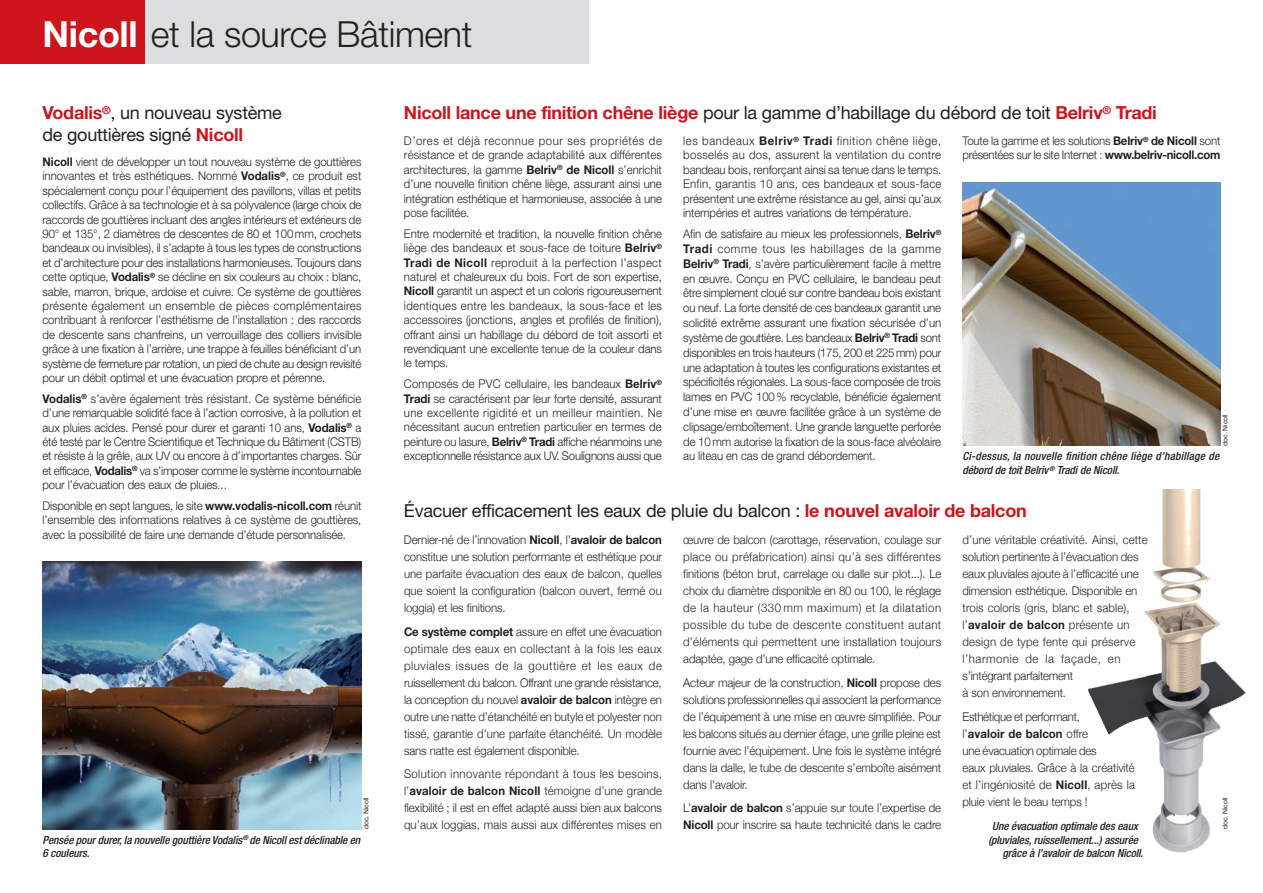
<style>
.page{position:relative;width:1263px;height:893px;background:#fff}
.page>*{position:absolute;margin:0;border:0;box-sizing:border-box;transform-origin:0 0}
.t1{font:300 36px "Helvetica Neue";letter-spacing:-.01em;color:#231f20}
.t2{font:18px/21.6px "Helvetica Neue";letter-spacing:-.015em;color:#231f20}
.t3{font:700 18px "Helvetica Neue";letter-spacing:-.015em;color:#cd151d}
.t4{font:300 12px/14.4px "Helvetica Neue";letter-spacing:-.01em;color:#231f20;text-align:justify;scale:.95 1}
.t5{font:italic 500 condensed 11.25px/13.5px "Helvetica Neue";letter-spacing:-.005em;color:#231f20}
.t6{font:italic 500 condensed 11.25px/13.5px "Helvetica Neue";letter-spacing:.015em;color:#231f20}
.t7{font:6.75px "Helvetica Neue";letter-spacing:-.005em;color:#231f20}
.s1{font-weight:700;color:#fff}
.s2{font-weight:700;color:#cd151d}
.s3{font-weight:700}
.s4{font-weight:400;color:#231f20}
</style>
<div class="page">
<img style="left:1092px;top:489px;width:129px;height:199px">
<img style="left:43px;top:561px;width:318px;height:268px">
<div style="left:0;top:0;width:589px;height:64px;background:#dcdddf"></div>
<div style="left:0;top:0;width:145px;height:64px;background:#cd151d"></div>
<img style="left:962px;top:183px;width:258px;height:263px">
<h1 class="t1" style="left:43px;top:21px;width:431px"><span class="s1">Nicoll</span> et la source Bâtiment</h1>
<h2 class="t2" style="left:43px;top:104px;width:241px"><span class="s2">Vodalis</span><sup>®</sup>, un nouveau système de gouttières signé <span class="s2">Nicoll</span></h2>
<p class="t4" style="left:43px;top:156px;width:337px"><span class="s3">Nicoll</span> vient de développer un tout nouveau système de gouttières innovantes et très esthétiques. Nommé <span class="s3">Vodalis</span><sup>®</sup>, ce produit est spécialement conçu pour l’équipement des pavillons, villas et petits collectifs. Grâce à sa technologie et à sa polyvalence (large choix de raccords de gouttières incluant des angles intérieurs et extérieurs de 90° et 135°, 2 diamètres de descentes de 80 et 100 mm, crochets bandeaux ou invisibles), il s’adapte à tous les types de constructions et d’architecture pour des installations harmonieuses. Toujours dans cette optique, <span class="s3">Vodalis</span><sup>®</sup> se décline en six couleurs au choix : blanc, sable, marron, brique, ardoise et cuivre. Ce système de gouttières présente également un ensemble de pièces complémentaires contribuant à renforcer l’esthétisme de l’installation : des raccords de descente sans chanfreins, un verrouillage des colliers invisible grâce à une fixation à l’arrière, une trappe à feuilles bénéficiant d’un système de fermeture par rotation, un pied de chute au design revisité pour un débit optimal et une évacuation propre et pérenne.</p>
<p class="t4" style="left:43px;top:392px;width:337px"><span class="s3">Vodalis</span><sup>®</sup> s’avère également très résistant. Ce système bénéficie d’une remarquable solidité face à l’action corrosive, à la pollution et aux pluies acides. Pensé pour durer et garanti 10 ans, <span class="s3">Vodalis</span><sup>®</sup> a été testé par le Centre Scientifique et Technique du Bâtiment (CSTB) et résiste à la grêle, aux UV ou encore à d’importantes charges. Sûr et efficace, <span class="s3">Vodalis</span><sup>®</sup> va s’imposer comme le système incontournable pour l’évacuation des eaux de pluies...</p>
<p class="t4" style="left:43px;top:499px;width:337px">Disponible en sept langues, le site <span class="s3">www.vodalis-nicoll.com</span> réunit l’ensemble des informations relatives à ce système de gouttières, avec la possibilité de faire une demande d’étude personnalisée.</p>
<p class="t7" style="left:364px;top:829px;width:33px;rotate:-90deg">doc. Nicoll</p>
<p class="t5" style="left:43px;top:834px;width:319px">Pensée pour durer, la nouvelle gouttière Vodalis<sup>®</sup> de Nicoll est déclinable en<br>6 couleurs.</p>
<h2 class="t3" style="left:404px;top:106px;width:754px">Nicoll lance une finition chêne liège <span class="s4">pour la gamme d’habillage du débord de toit</span> Belriv<sup>®</sup> Tradi</h2>
<p class="t4" style="left:404px;top:135px;width:273px">D’ores et déjà reconnue pour ses propriétés de résistance et de grande adaptabilité aux différentes architectures, la gamme <span class="s3">Belriv</span><sup>®</sup> <span class="s3">de Nicoll</span> s’enrichit d’une nouvelle finition chêne liège, assurant ainsi une intégration esthétique et harmonieuse, associée à une pose facilitée.</p>
<p class="t4" style="left:404px;top:227px;width:273px">Entre modernité et tradition, la nouvelle finition chêne liège des bandeaux et sous-face de toiture <span class="s3">Belriv</span><sup>® </sup><span class="s3">Tradi de Nicoll</span> reproduit à la perfection l’aspect naturel et chaleureux du bois. Fort de son expertise, <span class="s3">Nicoll</span> garantit un aspect et un coloris rigoureusement identiques entre les bandeaux, la sous-face et les accessoires (jonctions, angles et profilés de finition), offrant ainsi un habillage du débord de toit assorti et revendiquant une excellente tenue de la couleur dans le temps.</p>
<p class="t4" style="left:404px;top:378px;width:273px">Composés de PVC cellulaire, les bandeaux <span class="s3">Belriv</span><sup>® </sup><span class="s3">Tradi</span> se caractérisent par leur forte densité, assurant une excellente rigidité et un meilleur maintien. Ne nécessitant aucun entretien particulier en termes de peinture ou lasure, <span class="s3">Belriv</span><sup>®</sup> <span class="s3">Tradi</span> affiche néanmoins une exceptionnelle résistance aux UV. Soulignons aussi que</p>
<p class="t4" style="left:683px;top:135px;width:273px">les bandeaux <span class="s3">Belriv</span><sup>®</sup> <span class="s3">Tradi</span> finition chêne liège, bosselés au dos, assurent la ventilation du contre bandeau bois, renforçant ainsi sa tenue dans le temps.<br>Enfin, garantis 10 ans, ces bandeaux et sous-face présentent une extrême résistance au gel, ainsi qu’aux intempéries et autres variations de température.</p>
<p class="t4" style="left:683px;top:228px;width:273px;line-height:14.9px">Afin de satisfaire au mieux les professionnels, <span class="s3">Belriv</span><sup>® </sup><span class="s3">Tradi</span> comme tous les habillages de la gamme <span class="s3">Belriv</span><sup>®</sup> <span class="s3">Tradi</span>, s’avère particulièrement facile à mettre en œuvre. Conçu en PVC cellulaire, le bandeau peut être simplement cloué sur contre bandeau bois existant ou neuf. La forte densité de ces bandeaux garantit une solidité extrême assurant une fixation sécurisée d’un système de gouttière. Les bandeaux <span class="s3">Belriv</span><sup>®</sup> <span class="s3">Tradi</span> sont disponibles en trois hauteurs (175, 200 et 225mm) pour une adaptation à toutes les configurations existantes et spécificités régionales. La sous-face composée de trois lames en PVC 100 % recyclable, bénéficie également d’une mise en œuvre facilitée grâce à un système de clipsage/emboîtement. Une grande languette perforée de 10 mm autorise la fixation de la sous-face alvéolaire au liteau en cas de grand débordement.</p>
<p class="t4" style="left:962px;top:135px;width:273px">Toute la gamme et les solutions <span class="s3">Belriv</span><sup>®</sup> <span class="s3">de Nicoll</span> sont présentées sur le site Internet : <span class="s3">www.belriv-nicoll.com</span></p>
<p class="t7" style="left:1222px;top:446px;width:33px;rotate:-90deg">doc. Nicoll</p>
<p class="t6" style="left:962px;top:450px;width:258px">Ci-dessus, la nouvelle finition chêne liège d’habillage de débord de toit Belriv<sup>®</sup> Tradi de Nicoll.</p>
<h2 class="t2" style="left:404px;top:501px;width:624px">Évacuer efficacement les eaux de pluie du balcon : <span class="s2">le nouvel avaloir de balcon</span></h2>
<p class="t4" style="left:404px;top:531px;width:273px;line-height:17px">Dernier-né de l’innovation <span class="s3">Nicoll</span>, l’<span class="s3">avaloir de balcon </span>constitue une solution performante et esthétique pour une parfaite évacuation des eaux de balcon, quelles que soient la configuration (balcon ouvert, fermé ou loggia) et les finitions.</p>
<p class="t4" style="left:404px;top:623px;width:273px;line-height:17px"><span class="s3">Ce système complet</span> assure en effet une évacuation optimale des eaux en collectant à la fois les eaux pluviales issues de la gouttière et les eaux de ruissellement du balcon. Offrant une grande résistance, la conception du nouvel <span class="s3">avaloir de balcon</span> intègre en outre une natte d’étanchéité en butyle et polyester non tissé, garantie d’une parfaite étanchéité. Un modèle sans natte est également disponible.</p>
<p class="t4" style="left:404px;top:765px;width:273px;line-height:17px">Solution innovante répondant à tous les besoins, l’<span class="s3">avaloir de balcon Nicoll</span> témoigne d’une grande flexibilité ; il est en effet adapté aussi bien aux balcons qu’aux loggias, mais aussi aux différentes mises en</p>
<p class="t4" style="left:683px;top:531px;width:273px;line-height:17px">œuvre de balcon (carottage, réservation, coulage sur place ou préfabrication) ainsi qu’à ses différentes finitions (béton brut, carrelage ou dalle sur plot...). Le choix du diamètre disponible en 80 ou 100, le réglage de la hauteur (330 mm maximum) et la dilatation possible du tube de descente constituent autant d’éléments qui permettent une installation toujours adaptée, gage d’une efficacité optimale.</p>
<p class="t4" style="left:683px;top:674px;width:273px;line-height:17px">Acteur majeur de la construction, <span class="s3">Nicoll</span> propose des solutions professionnelles qui associent la performance de l’équipement à une mise en œuvre simplifiée. Pour les balcons situés au dernier étage, une grille pleine est fournie avec l’équipement. Une fois le système intégré dans la dalle, le tube de descente s’emboîte aisément dans l’avaloir.</p>
<p class="t4" style="left:683px;top:799px;width:273px;line-height:17px">L’<span class="s3">avaloir de balcon</span> s’appuie sur toute l’expertise de<br><span class="s3">Nicoll</span> pour inscrire sa haute technicité dans le cadre</p>
<p class="t4" style="left:962px;top:531px;width:196px;line-height:17px;text-align:left">d’une véritable créativité. Ainsi, cette solution pertinente à l’évacuation des eaux pluviales ajoute à l’efficacité une dimension esthétique. Disponible en trois coloris (gris, blanc et sable), l’<span class="s3">avaloir de balcon</span> présente un design de type fente qui préserve l’harmonie de la façade, en s’intégrant parfaitement<br>à son environnement.</p>
<p class="t4" style="left:962px;top:708px;width:183px;line-height:17px;text-align:left">Esthétique et performant,<br>l’<span class="s3">avaloir de balcon</span> offre<br>une évacuation optimale des<br>eaux pluviales. Grâce à la créativité et l’ingéniosité de <span class="s3">Nicoll</span>, après la pluie vient le beau temps !</p>
<p class="t5" style="left:992px;top:820px;width:147px">Une évacuation optimale des eaux</p>
<p class="t5" style="left:988px;top:834px;width:151px">(pluviales, ruissellement...) assurée</p>
<p class="t5" style="left:1002px;top:847px;width:142px">grâce à l’avaloir de balcon Nicoll.</p>
<p class="t7" style="left:1222px;top:829px;width:33px;rotate:-90deg">doc. Nicoll</p>
</div>
